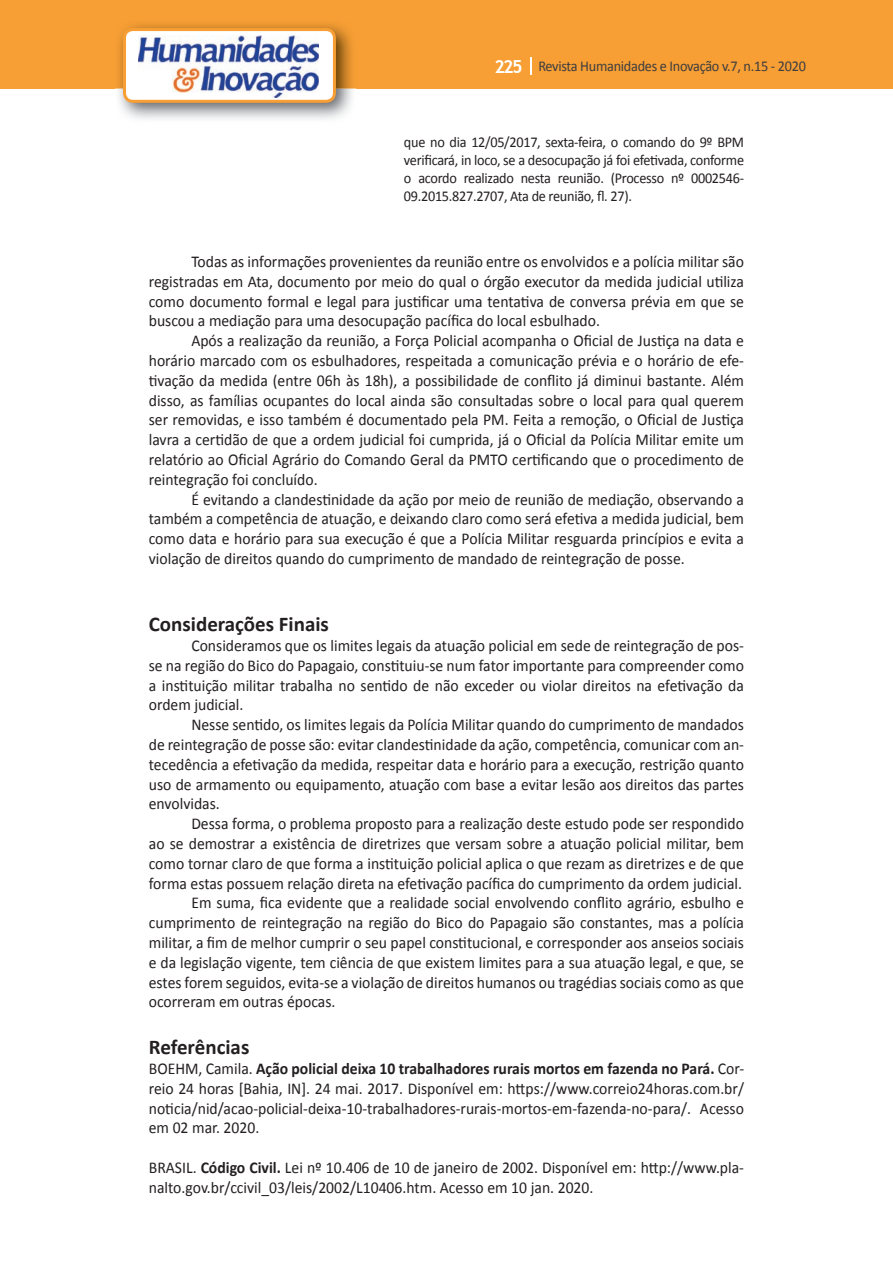
<style>
.page{position:relative;width:893px;height:1263px;background:#fff}
.page>*{position:absolute;margin:0;border:0;box-sizing:border-box;transform-origin:0 0}
.t1{font:700 21px "Calibri";color:#231f20}
.t2{font:16.5px/19.8px "Calibri";color:#231f20;text-align:justify;scale:.95 1}
.t3{font:15px/18px "Calibri";letter-spacing:-.02em;color:#231f20;text-align:justify;scale:.95 1}
.t4{font:15px "Calibri";letter-spacing:-.02em;color:#3e3e3f;scale:.95 1}
.s1{font-family:"Trebuchet MS";font-weight:700;font-size:18px;color:#fff}
.s2{font-weight:700}
</style>
<div class="page">
<div style="left:0;top:0;width:893px;height:88px;background:#f79e34"></div>
<svg style="left:530px;top:57px;width:2px;height:18px"></svg>
<img style="left:115px;top:24px;width:241px;height:95px">
<svg style="left:123px;top:28px;width:213px;height:75px"></svg>
<p class="t4" style="left:495px;top:57px;width:329px"><span class="s1">225</span> Revista Humanidades e Inovação v.7, n.15 - 2020</p>
<p class="t3" style="left:404px;top:133px;width:360px">que no dia 12/05/2017, sexta-feira, o comando do 9º BPM verificará, in loco, se a desocupação já foi efetivada, conforme o acordo realizado nesta reunião. (Processo nº 0002546- 09.2015.827.2707, Ata de reunião, fl. 27).</p>
<p class="t2" style="left:149px;top:252px;width:628px;text-indent:43px">Todas as informações provenientes da reunião entre os envolvidos e a polícia militar são registradas em Ata, documento por meio do qual o órgão executor da medida judicial utiliza como documento formal e legal para justificar uma tentativa de conversa prévia em que se buscou a mediação para uma desocupação pacífica do local esbulhado.</p>
<p class="t2" style="left:149px;top:331px;width:628px;text-indent:43px">Após a realização da reunião, a Força Policial acompanha o Oficial de Justiça na data e horário marcado com os esbulhadores, respeitada a comunicação prévia e o horário de efe&shy;tivação da medida (entre 06h às 18h), a possibilidade de conflito já diminui bastante. Além disso, as famílias ocupantes do local ainda são consultadas sobre o local para qual querem ser removidas, e isso também é documentado pela PM. Feita a remoção, o Oficial de Justiça lavra a certidão de que a ordem judicial foi cumprida, já o Oficial da Polícia Militar emite um relatório ao Oficial Agrário do Comando Geral da PMTO certificando que o procedimento de reintegração foi concluído.</p>
<p class="t2" style="left:149px;top:489px;width:628px;text-indent:43px">É evitando a clandestinidade da ação por meio de reunião de mediação, observando a também a competência de atuação, e deixando claro como será efetiva a medida judicial, bem como data e horário para sua execução é que a Polícia Militar resguarda princípios e evita a violação de direitos quando do cumprimento de mandado de reintegração de posse.</p>
<p class="t1" style="left:149px;top:611px;width:182px">Considerações Finais</p>
<p class="t2" style="left:149px;top:636px;width:628px;text-indent:43px">Consideramos que os limites legais da atuação policial em sede de reintegração de pos&shy;se na região do Bico do Papagaio, constituiu-se num fator importante para compreender como a instituição militar trabalha no sentido de não exceder ou violar direitos na efetivação da ordem judicial.</p>
<p class="t2" style="left:149px;top:715px;width:628px;text-indent:43px">Nesse sentido, os limites legais da Polícia Militar quando do cumprimento de mandados de reintegração de posse são: evitar clandestinidade da ação, competência, comunicar com an&shy;tecedência a efetivação da medida, respeitar data e horário para a execução, restrição quanto uso de armamento ou equipamento, atuação com base a evitar lesão aos direitos das partes envolvidas.</p>
<p class="t2" style="left:191px;top:814px;width:583px">Dessa forma, o problema proposto para a realização deste estudo pode ser respondido</p>
<p class="t2" style="left:149px;top:834px;width:628px">ao se demostrar a existência de diretrizes que versam sobre a atuação policial militar, bem</p>
<p class="t2" style="left:149px;top:853px;width:628px">como tornar claro de que forma a instituição policial aplica o que rezam as diretrizes e de que</p>
<p class="t2" style="left:149px;top:873px;width:626px">forma estas possuem relação direta na efetivação pacífica do cumprimento da ordem judicial.</p>
<p class="t2" style="left:191px;top:893px;width:583px">Em suma, fica evidente que a realidade social envolvendo conflito agrário, esbulho e</p>
<p class="t2" style="left:149px;top:913px;width:628px">cumprimento de reintegração na região do Bico do Papagaio são constantes, mas a polícia</p>
<p class="t2" style="left:149px;top:933px;width:628px">militar, a fim de melhor cumprir o seu papel constitucional, e corresponder aos anseios sociais</p>
<p class="t2" style="left:149px;top:952px;width:628px">e da legislação vigente, tem ciência de que existem limites para a sua atuação legal, e que, se</p>
<p class="t2" style="left:149px;top:972px;width:628px">estes forem seguidos, evita-se a violação de direitos humanos ou tragédias sociais como as que</p>
<p class="t2" style="left:149px;top:992px;width:198px">ocorreram em outras épocas.</p>
<p class="t1" style="left:149px;top:1034px;width:102px">Referências</p>
<p class="t2" style="left:149px;top:1059px;width:628px">BOEHM, Camila. <span class="s2">Ação policial deixa 10 trabalhadores rurais mortos em fazenda no Pará.</span> Cor&shy;reio 24 horas [Bahia, IN]. 24 mai. 2017. Disponível em: https://www.correio24horas.com.br/ noticia/nid/acao-policial-deixa-10-trabalhadores-rurais-mortos-em-fazenda-no-para/. Acesso em 02 mar. 2020.</p>
<p class="t2" style="left:149px;top:1158px;width:628px">BRASIL. <span class="s2">Código Civil.</span> Lei nº 10.406 de 10 de janeiro de 2002. Disponível em: http://www.pla&shy;nalto.gov.br/ccivil_03/leis/2002/L10406.htm. Acesso em 10 jan. 2020.</p>
</div>
